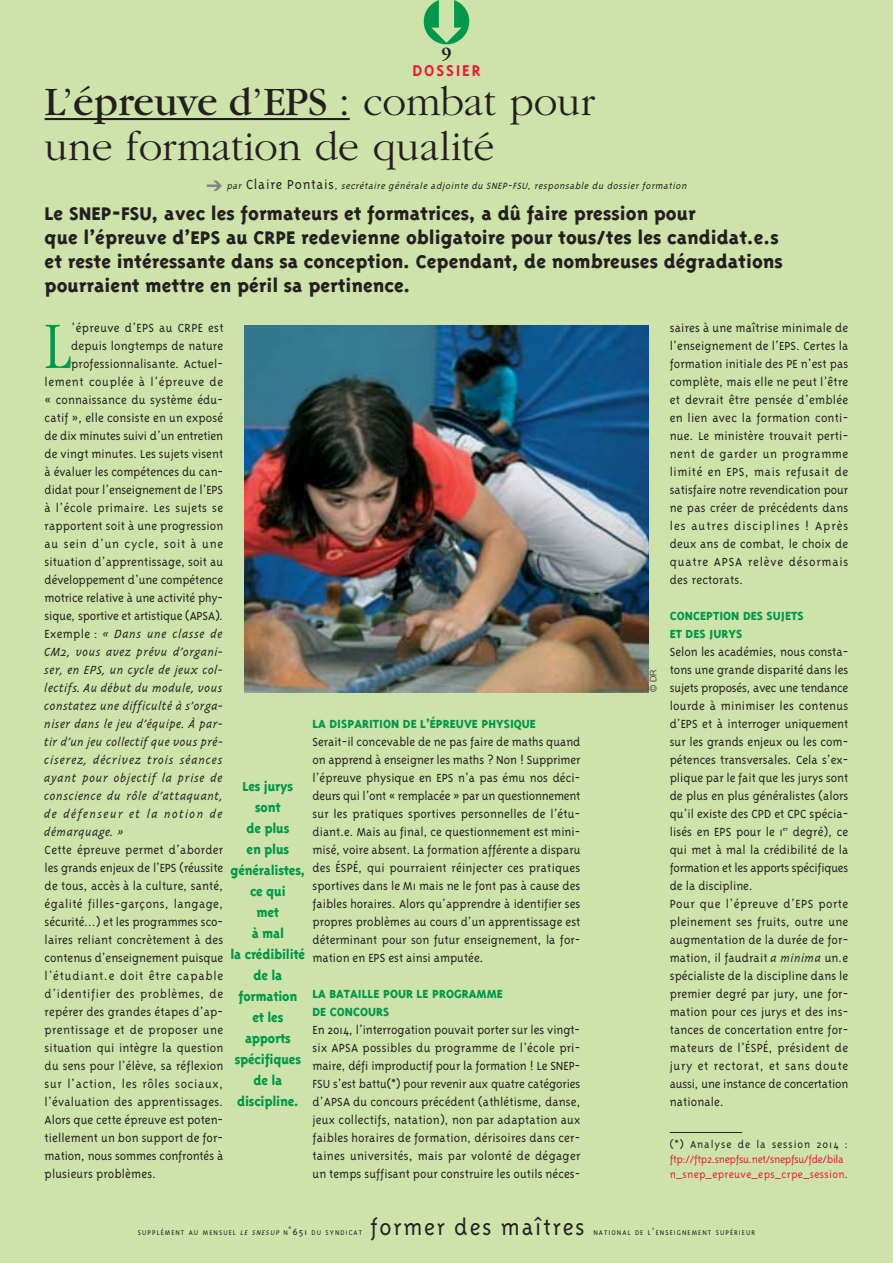
<style>
.page{position:relative;width:893px;height:1263px;background:#cde3aa}
.page>*{position:absolute;margin:0;border:0;box-sizing:border-box;transform-origin:0 0}
.t1{font:300 condensed 68.4px "Garamond";color:#00984a}
.t2{font:300 42px/45px "Garamond";color:#231f20}
.t3{font:300 25.5px "Triplex";letter-spacing:.07em;color:#231f20}
.t4{font:800 21px/24px "Triplex";color:#231f20}
.t5{font:700 18px/16.2px "Triplex";letter-spacing:.1em;color:#ed1a3a;text-align:center}
.t6{font:800 15px/21px "Triplex";letter-spacing:-.015em;color:#00984a;text-align:center;scale:.95 1}
.t7{font:300 13.5px/18px "Triplex";letter-spacing:.005em;color:#231f20}
.t8{font:italic 300 13.5px "Triplex";letter-spacing:.01em;color:#231f20}
.t9{font:300 13.5px "Triplex";letter-spacing:.03em;color:#231f20}
.t10{font:300 13.5px "Triplex";letter-spacing:.045em;color:#231f20}
.t11{font:300 13.5px "Triplex";letter-spacing:-.015em;color:#231f20}
.t12{font:italic 300 13.5px "Triplex";letter-spacing:.045em;color:#231f20}
.t13{font:300 13.5px "Triplex";letter-spacing:.05em;color:#231f20}
.t14{font:300 13.5px "Triplex";letter-spacing:.06em;color:#231f20}
.t15{font:italic 300 13.5px "Triplex";letter-spacing:.03em;color:#231f20}
.t16{font:300 13.5px "Triplex";letter-spacing:.055em;color:#231f20}
.t17{font:italic 300 13.5px "Triplex";letter-spacing:.075em;color:#231f20}
.t18{font:300 13.5px "Triplex";letter-spacing:.025em;color:#231f20}
.t19{font:300 12px/15px "Triplex";letter-spacing:.03em;color:#ed1a3a}
.t20{font:italic 300 10.5px "Triplex";color:#231f20}
.t21{font:300 9px "Helvetica Neue";color:#231f20}
.t22{font:300 7.8px "Triplex";letter-spacing:.135em;color:#231f20}
.s1{font-family:"Garamond";color:#231f20}
.s2{font-weight:400}
.s3{font-style:normal;font-size:15px}
.s4{font-style:normal}
.s5{font-weight:800;color:#00984a}
.s6{font-style:italic}
.s7{color:#231f20}
.s8{font-size:10.5px}
</style>
<div class="page">
<hr style="left:670px;top:1132px;width:72px;height:1px;background:#231f20">
<img style="left:244px;top:325px;width:404px;height:367px">
<hr style="left:45px;top:118px;width:305px;height:2px;background:#231f20">
<p class="t5" style="left:412px;top:47px;width:70px"><span class="s1">9<br></span>DOSSIER</p>
<p class="t2" style="left:45px;top:82px;width:552px"><span class="s2">L’épreuve d’EPS :</span> combat pour une formation de qualité</p>
<p class="t4" style="left:45px;top:204px;width:740px">Le SNEP-FSU, avec les formateurs et formatrices, a dû faire pression pour<br>que l’épreuve d’EPS au CRPE redevienne obligatoire pour tous/tes les candidat.e.s et reste intéressante dans sa conception. Cependant, de nombreuses dégradations pourraient mettre en péril sa pertinence.</p>
<p class="t20" style="left:226px;top:182px;width:463px">par <span class="s3">C l a i r e P o n t a i s</span> , secrétaire générale adjointe du SNEP-FSU, responsable du dossier formation</p>
<p class="t1" style="left:45px;top:319px;width:28px">L</p>
<p class="t18" style="left:72px;top:323px;width:153px">’épreuve d’EPS au CRPE est</p>
<p class="t7" style="left:71px;top:338px;width:153px">depuis longtemps de nature</p>
<p class="t7" style="left:71px;top:356px;width:153px">professionnalisante. Actuel-</p>
<p class="t10" style="left:45px;top:377px;width:180px">lement couplée à l’épreuve de</p>
<p class="t7" style="left:45px;top:392px;width:180px">« connaissance du système édu-</p>
<p class="t7" style="left:45px;top:410px;width:180px">catif », elle consiste en un exposé</p>
<p class="t7" style="left:45px;top:428px;width:180px">de dix minutes suivi d’un entretien</p>
<p class="t7" style="left:45px;top:446px;width:180px">de vingt minutes. Les sujets visent</p>
<p class="t7" style="left:45px;top:464px;width:180px">à évaluer les compétences du can-</p>
<p class="t7" style="left:45px;top:482px;width:180px">didat pour l’enseignement de l’EPS</p>
<p class="t9" style="left:45px;top:503px;width:180px">à l’école primaire. Les sujets se</p>
<p class="t7" style="left:45px;top:518px;width:180px">rapportent soit à une progression</p>
<p class="t16" style="left:45px;top:539px;width:180px">au sein d’un cycle, soit à une</p>
<p class="t7" style="left:45px;top:554px;width:180px">situation d’apprentissage, soit au</p>
<p class="t7" style="left:45px;top:572px;width:180px">développement d’une compétence</p>
<p class="t7" style="left:45px;top:590px;width:180px">motrice relative à une activité phy-</p>
<p class="t11" style="left:45px;top:611px;width:180px">sique, sportive et artistique (APSA).</p>
<p class="t8" style="left:45px;top:628px;width:180px"><span class="s4">Exemple :</span> « Dans une classe de</p>
<p class="t8" style="left:45px;top:646px;width:180px">CM2, vous avez prévu d’organi-</p>
<p class="t8" style="left:45px;top:664px;width:180px">ser, en EPS, un cycle de jeux col-</p>
<p class="t8" style="left:45px;top:682px;width:180px">lectifs. Au début du module, vous</p>
<p class="t8" style="left:45px;top:700px;width:180px">constatez une difficulté à s’orga-</p>
<p class="t8" style="left:45px;top:718px;width:180px">niser dans le jeu d’équipe. À par-</p>
<p class="t8" style="left:45px;top:736px;width:180px">tir d’un jeu collectif que vous pré-</p>
<p class="t12" style="left:45px;top:754px;width:180px">ciserez, décrivez trois séances</p>
<p class="t15" style="left:45px;top:772px;width:180px">ayant pour objectif la prise de</p>
<p class="t8" style="left:45px;top:790px;width:180px">conscience du rôle d’attaquant,</p>
<p class="t17" style="left:45px;top:808px;width:180px">de défenseur et la notion de</p>
<p class="t8" style="left:45px;top:826px;width:81px">démarquage. »</p>
<p class="t7" style="left:45px;top:842px;width:180px">Cette épreuve permet d’aborder</p>
<p class="t7" style="left:45px;top:860px;width:180px">les grands enjeux de l’EPS (réussite</p>
<p class="t7" style="left:45px;top:878px;width:180px">de tous, accès à la culture, santé,</p>
<p class="t9" style="left:45px;top:899px;width:180px">égalité filles-garçons, langage,</p>
<p class="t7" style="left:45px;top:914px;width:180px">sécurité…) et les programmes sco-</p>
<p class="t7" style="left:45px;top:932px;width:180px">laires reliant concrètement à des</p>
<p class="t7" style="left:45px;top:950px;width:180px">contenus d’enseignement puisque</p>
<p class="t14" style="left:45px;top:971px;width:180px">l’étudiant.e doit être capable</p>
<p class="t10" style="left:45px;top:989px;width:180px">d’identifier des problèmes, de</p>
<p class="t7" style="left:45px;top:1004px;width:180px">repérer des grandes étapes d’ap-</p>
<p class="t9" style="left:45px;top:1025px;width:180px">prentissage et de proposer une</p>
<p class="t7" style="left:45px;top:1040px;width:180px">situation qui intègre la question</p>
<p class="t7" style="left:45px;top:1058px;width:180px">du sens pour l’élève, sa réflexion</p>
<p class="t13" style="left:45px;top:1079px;width:180px">sur l’action, les rôles sociaux,</p>
<p class="t7" style="left:45px;top:1094px;width:180px">l’évaluation des apprentissages.</p>
<p class="t7" style="left:45px;top:1112px;width:180px">Alors que cette épreuve est poten-</p>
<p class="t7" style="left:45px;top:1130px;width:180px">tiellement un bon support de for-</p>
<p class="t7" style="left:45px;top:1148px;width:180px">mation, nous sommes confrontés à</p>
<p class="t7" style="left:45px;top:1166px;width:113px">plusieurs problèmes.</p>
<p class="t7" style="left:313px;top:716px;width:269px"><span class="s5">LA DISPARITION DE L’ÉPREUVE PHYSIQUE </span>Serait-il concevable de ne pas faire de maths quand on apprend à enseigner les maths ? Non ! Supprimer l’épreuve physique en EPS n’a pas ému nos déci&shy;deurs qui l’ont « remplacée » par un questionnement sur les pratiques sportives personnelles de l’étu&shy;diant.e. Mais au final, ce questionnement est mini&shy;misé, voire absent. La formation afférente a disparu des ÉSPÉ, qui pourraient réinjecter ces pratiques sportives dans le M1 mais ne le font pas à cause des faibles horaires. Alors qu’apprendre à identifier ses propres problèmes au cours d’un apprentissage est déterminant pour son futur enseignement, la for&shy;mation en EPS est ainsi amputée.</p>
<p class="t7" style="left:313px;top:986px;width:269px"><span class="s5">LA BATAILLE POUR LE PROGRAMME<br>DE CONCOURS<br></span>En 2014, l’interrogation pouvait porter sur les vingt&shy;six APSA possibles du programme de l’école pri&shy;maire, défi improductif pour la formation ! Le SNEP-FSU s’est battu(*) pour revenir aux quatre catégories d’APSA du concours précédent (athlétisme, danse, jeux collectifs, natation), non par adaptation aux faibles horaires de formation, dérisoires dans cer&shy;taines universités, mais par volonté de dégager un temps suffisant pour construire les outils néces-</p>
<p class="t6" style="left:230px;top:777px;width:80px">Les jurys sont<br>de plus<br>en plus généralistes, ce qui<br>met<br>à mal<br>la crédibilité de la formation<br>et les apports spécifiques de la discipline.</p>
<p class="t21" style="left:648px;top:692px;width:23px;rotate:-90deg">© DR</p>
<p class="t7" style="left:670px;top:320px;width:180px;text-align:justify">saires à une maîtrise minimale de l’enseignement de l’EPS. Certes la formation initiale des PE n’est pas complète, mais elle ne peut l’être et devrait être pensée d’emblée en lien avec la formation conti&shy;nue. Le ministère trouvait perti&shy;nent de garder un programme limité en EPS, mais refusait de satisfaire notre revendication pour ne pas créer de précédents dans les autres disciplines ! Après deux ans de combat, le choix de quatre APSA relève désormais des rectorats.</p>
<p class="t7" style="left:670px;top:608px;width:180px"><span class="s5">CONCEPTION DES SUJETS<br>ET DES JURYS<br></span>Selon les académies, nous consta&shy;tons une grande disparité dans les sujets proposés, avec une tendance lourde à minimiser les contenus d’EPS et à interroger uniquement sur les grands enjeux ou les com&shy;pétences transversales. Cela s’ex&shy;plique par le fait que les jurys sont de plus en plus généralistes (alors qu’il existe des CPD et CPC spécia&shy;lisés en EPS pour le 1<sup>er</sup> degré), ce qui met à mal la crédibilité de la formation et les apports spécifiques de la discipline.<br>Pour que l’épreuve d’EPS porte pleinement ses fruits, outre une augmentation de la durée de for&shy;mation, il faudrait <span class="s6">a minima</span> un.e spécialiste de la discipline dans le premier degré par jury, une for&shy;mation pour ces jurys et des ins&shy;tances de concertation entre for&shy;mateurs de l’ÉSPÉ, président de jury et rectorat, et sans doute aussi, une instance de concertation nationale.</p>
<p class="t19" style="left:670px;top:1138px;width:180px"><span class="s7">(*) Analyse de la session 2014 : </span>ftp://ftp2.snepfsu.net/snepfsu/fde/bila n_snep_epreuve_eps_crpe_session<span class="s7">.</span></p>
<p class="t22" style="left:138px;top:1230px;width:226px">SUPPLÉMENT AU MENSUEL <span class="s6">LE SNESUP</span> N<span class="s8">˚651</span> DU SYNDICAT</p>
<p class="t3" style="left:370px;top:1218px;width:216px">former des maîtres</p>
<p class="t22" style="left:593px;top:1230px;width:163px">NATIONAL DE L<span class="s8">’</span>ENSEIGNEMENT SUPÉRIEUR</p>
</div>
